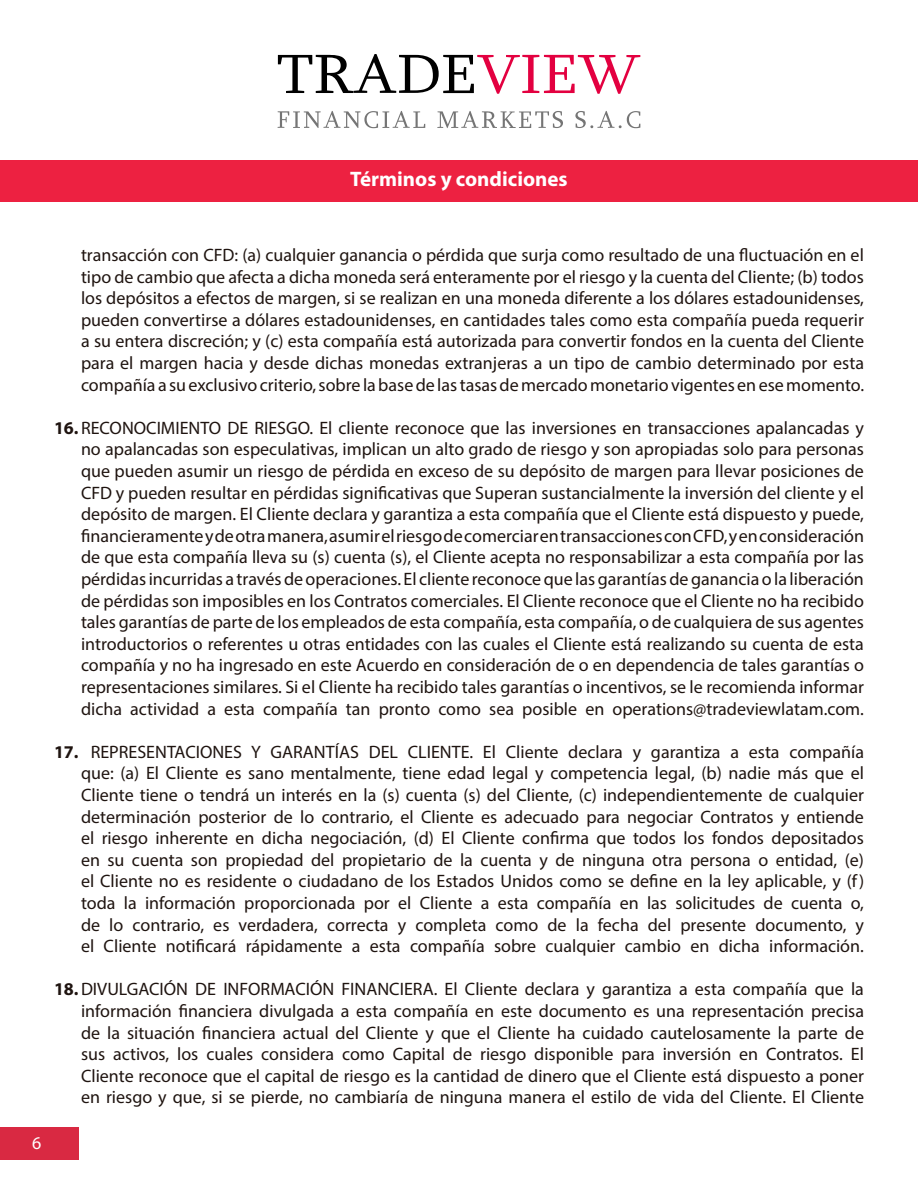
<style>
.page{position:relative;width:918px;height:1188px;background:#fff}
.page>*{position:absolute;margin:0;border:0;box-sizing:border-box;transform-origin:0 0}
.t1{font:700 21px "Myriad Pro";color:#fff}
.t2{font:18px/21.6px "Myriad Pro";color:#1f1410;text-align:justify}
.t3{font:18px "Myriad Pro";color:#fff}
.s1{font-weight:700}
</style>
<div class="page">
<div style="left:1px;top:1128px;width:78px;height:32px;background:#d92942"></div>
<div style="left:0;top:160px;width:918px;height:42px;background:#ed2141"></div>
<svg style="left:278px;top:54px;width:362px;height:40px"></svg>
<svg style="left:278px;top:111px;width:147px;height:17px"></svg>
<svg style="left:437px;top:111px;width:126px;height:17px"></svg>
<svg style="left:575px;top:111px;width:65px;height:17px"></svg>
<p class="t1" style="left:350px;top:166px;width:219px">Términos y condiciones</p>
<p class="t3" style="left:32px;top:1132px;width:11px">6</p>
<p class="t2" style="left:81px;top:244px;width:785px">transacción con CFD: (a) cualquier ganancia o pérdida que surja como resultado de una fluctuación en el tipo de cambio que afecta a dicha moneda será enteramente por el riesgo y la cuenta del Cliente; (b) todos los depósitos a efectos de margen, si se realizan en una moneda diferente a los dólares estadounidenses, pueden convertirse a dólares estadounidenses, en cantidades tales como esta compañía pueda requerir a su entera discreción; y (c) esta compañía está autorizada para convertir fondos en la cuenta del Cliente para el margen hacia y desde dichas monedas extranjeras a un tipo de cambio determinado por esta compañía a su exclusivo criterio, sobre la base de las tasas de mercado monetario vigentes en ese momento.</p>
<p class="t2" style="left:81px;top:417px;width:785px;text-indent:-27px"><span class="s1">16.</span>RECONOCIMIENTO DE RIESGO. El cliente reconoce que las inversiones en transacciones apalancadas y no apalancadas son especulativas, implican un alto grado de riesgo y son apropiadas solo para personas que pueden asumir un riesgo de pérdida en exceso de su depósito de margen para llevar posiciones de CFD y pueden resultar en pérdidas significativas que Superan sustancialmente la inversión del cliente y el depósito de margen. El Cliente declara y garantiza a esta compañía que el Cliente está dispuesto y puede, financieramente y de otra manera, asumir el riesgo de comerciar en transacciones con CFD, y en consideración de que esta compañía lleva su (s) cuenta (s), el Cliente acepta no responsabilizar a esta compañía por las pérdidas incurridas a través de operaciones. El cliente reconoce que las garantías de ganancia o la liberación de pérdidas son imposibles en los Contratos comerciales. El Cliente reconoce que el Cliente no ha recibido tales garantías de parte de los empleados de esta compañía, esta compañía, o de cualquiera de sus agentes introductorios o referentes u otras entidades con las cuales el Cliente está realizando su cuenta de esta compañía y no ha ingresado en este Acuerdo en consideración de o en dependencia de tales garantías o representaciones similares. Si el Cliente ha recibido tales garantías o incentivos, se le recomienda informar dicha actividad a esta compañía tan pronto como sea posible en operations@tradeviewlatam.com.</p>
<p class="t2" style="left:81px;top:741px;width:785px;text-indent:-27px"><span class="s1">17.</span> REPRESENTACIONES Y GARANTÍAS DEL CLIENTE. El Cliente declara y garantiza a esta compañía que: (a) El Cliente es sano mentalmente, tiene edad legal y competencia legal, (b) nadie más que el Cliente tiene o tendrá un interés en la (s) cuenta (s) del Cliente, (c) independientemente de cualquier determinación posterior de lo contrario, el Cliente es adecuado para negociar Contratos y entiende el riesgo inherente en dicha negociación, (d) El Cliente confirma que todos los fondos depositados en su cuenta son propiedad del propietario de la cuenta y de ninguna otra persona o entidad, (e) el Cliente no es residente o ciudadano de los Estados Unidos como se define en la ley aplicable, y (f) toda la información proporcionada por el Cliente a esta compañía en las solicitudes de cuenta o, de lo contrario, es verdadera, correcta y completa como de la fecha del presente documento, y el Cliente notificará rápidamente a esta compañía sobre cualquier cambio en dicha información.</p>
<p class="t2" style="left:81px;top:978px;width:785px;text-indent:-27px"><span class="s1">18.</span>DIVULGACIÓN DE INFORMACIÓN FINANCIERA. El Cliente declara y garantiza a esta compañía que la información financiera divulgada a esta compañía en este documento es una representación precisa de la situación financiera actual del Cliente y que el Cliente ha cuidado cautelosamente la parte de sus activos, los cuales considera como Capital de riesgo disponible para inversión en Contratos. El Cliente reconoce que el capital de riesgo es la cantidad de dinero que el Cliente está dispuesto a poner en riesgo y que, si se pierde, no cambiaría de ninguna manera el estilo de vida del Cliente. El Cliente</p>
</div>
